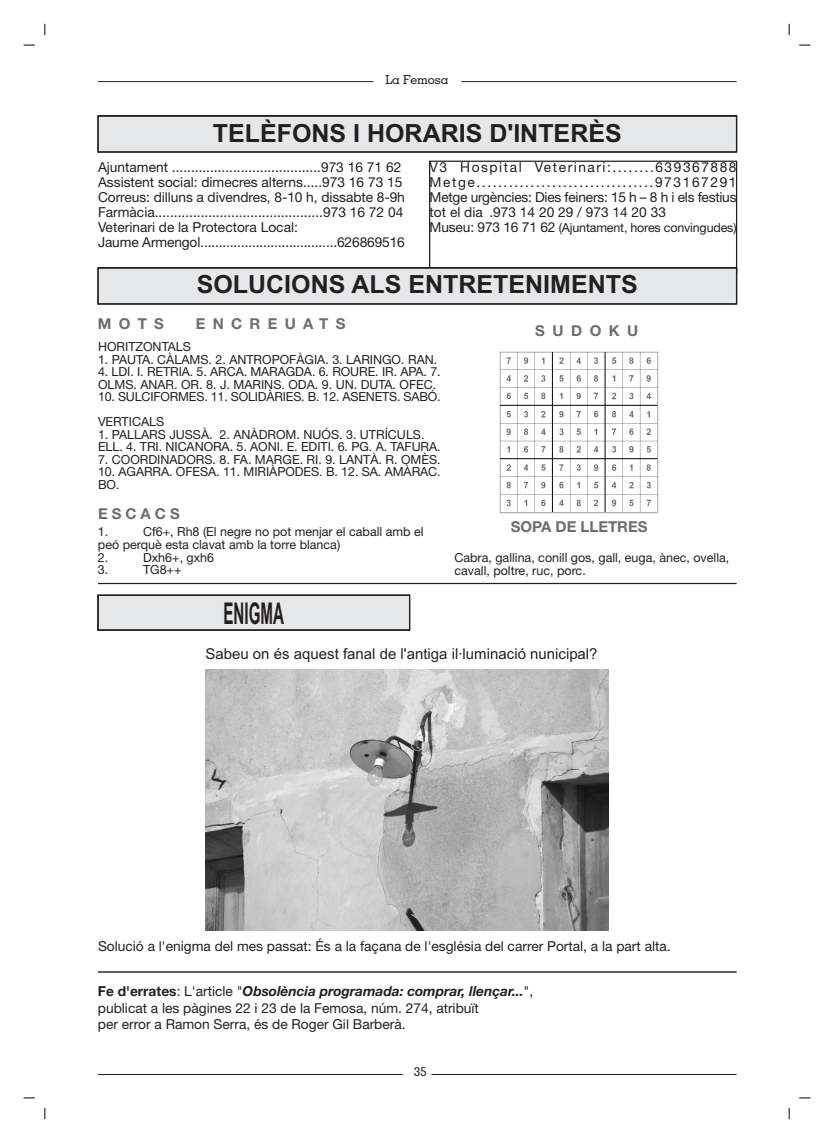
<style>
.page{position:relative;width:834px;height:1143px;background:#fff}
.page>*{position:absolute;margin:0;border:0;box-sizing:border-box;transform-origin:0 0}
.t1{font:30px "Arial Bold MS";color:#231f20;scale:.5 1}
.t2{font:25px "Arial Bold MS";color:#231f20}
.t3{font:15px "Arial MS";color:#231f20}
.t4{font:700 15px "Helvetica Neue";letter-spacing:.395em;color:#6c6d70}
.t5{font:700 15px "Helvetica Neue";color:#6c6d70}
.t6{font:700 15px "Helvetica Neue";letter-spacing:.485em;color:#6c6d70}
.t7{font:13.75px/15px "Helvetica Neue";color:#231f20}
.t8{font:12.5px/12.5px "Helvetica Neue";color:#231f20}
.t9{font:500 12.5px "Geometric Slab 703 BT";color:#231f20}
.s1{font-size:13.75px}
.s2{font-weight:700}
.s3{font-weight:700;font-style:italic}
</style>
<div class="page">
<svg style="left:789px;top:1107px;width:1px;height:12px"></svg>
<div style="left:429px;top:161px;width:308px;height:112px;border:1px solid #231f20"></div>
<hr style="left:98px;top:81px;width:275px;height:1px;background:#231f20">
<hr style="left:461px;top:81px;width:275px;height:1px;background:#231f20">
<hr style="left:98px;top:1074px;width:305px;height:1px;background:#231f20">
<hr style="left:431px;top:1074px;width:305px;height:1px;background:#231f20">
<div style="left:97px;top:267px;width:640px;height:37px;background:#e6e7e9"></div>
<div style="left:97px;top:267px;width:640px;height:37px;border:1px solid #231f20"></div>
<div style="left:97px;top:115px;width:640px;height:38px;background:#e6e7e9"></div>
<div style="left:97px;top:115px;width:640px;height:38px;border:1px solid #231f20"></div>
<hr style="left:98px;top:583px;width:638px;height:1px;background:#231f20">
<div style="left:98px;top:595px;width:312px;height:35px;background:#e6e7e9"></div>
<div style="left:97px;top:594px;width:313px;height:36px;border:1px solid #231f20"></div>
<img style="left:499px;top:352px;width:159px;height:162px">
<img style="left:206px;top:669px;width:402px;height:261px">
<hr style="left:98px;top:971px;width:638px;height:1px;background:#231f20">
<p class="t9" style="left:385px;top:75px;width:65px">La Femosa</p>
<h2 class="t2" style="left:213px;top:124px;width:410px">TELÈFONS I HORARIS D'INTERÈS</h2>
<p class="t7" style="left:98px;top:161px;width:308px">Ajuntament .......................................973 16 71 62<br>Assistent social: dimecres alterns.....973 16 73 15<br>Correus: dilluns a divendres, 8-10 h, dissabte 8-9h Farmàcia............................................973 16 72 04<br>Veterinari de la Protectora Local:<br>Jaume Armengol.....................................626869516</p>
<p class="t7" style="left:430px;top:161px;width:308px;text-align:justify">V3 Hospital Veterinari:........639367888<br>Metge.................................973167291<br>Metge urgències: Dies feiners: 15 h – 8 h i els festius tot el dia .973 14 20 29 / 973 14 20 33</p>
<p class="t8" style="left:430px;top:223px;width:308px"><span class="s1">Museu: 973 16 71 62</span> (Ajuntament, hores convingudes)</p>
<h2 class="t2" style="left:197px;top:275px;width:442px">SOLUCIONS ALS ENTRETENIMENTS</h2>
<p class="t4" style="left:98px;top:318px;width:68px">MOTS</p>
<p class="t6" style="left:196px;top:318px;width:151px">ENCREUATS</p>
<p class="t8" style="left:98px;top:342px;width:94px">HORITZONTALS</p>
<p class="t8" style="left:98px;top:354px;width:341px">1. PAUTA. CÀLAMS. 2. ANTROPOFÀGIA. 3. LARINGO. RAN.</p>
<p class="t8" style="left:98px;top:367px;width:344px">4. LDI. I. RETRIA. 5. ARCA. MARAGDA. 6. ROURE. IR. APA. 7.<br>OLMS. ANAR. OR. 8. J. MARINS. ODA. 9. UN. DUTA. OFEC.</p>
<p class="t8" style="left:98px;top:385px;width:344px;line-height:25px">10. SULCIFORMES. 11. SOLIDÀRIES. B. 12. ASENETS. SABÓ.<br>VERTICALS</p>
<p class="t8" style="left:98px;top:429px;width:344px">1. PALLARS JUSSÀ. 2. ANÀDROM. NUÓS. 3. UTRÍCULS.<br>ELL. 4. TRI. NICANORA. 5. AONI. E. EDITI. 6. PG. A. TAFURA.</p>
<p class="t8" style="left:98px;top:454px;width:344px">7. COORDINADORS. 8. FA. MARGE. RI. 9. LANTÀ. R. OMÈS.</p>
<p class="t8" style="left:98px;top:467px;width:344px">10. AGARRA. OFESA. 11. MIRIÀPODES. B. 12. SA. AMÀRAC.<br>BO.</p>
<p class="t4" style="left:98px;top:508px;width:83px">ESCACS</p>
<p class="t8" style="left:98px;top:527px;width:327px;text-indent:45px">Cf6+, Rh8 (El negre no pot menjar el caball amb el peó perquè esta clavat amb la torre blanca)<br>2.</p>
<p class="t8" style="left:98px;top:527px;width:12px">1.</p>
<p class="t8" style="left:143px;top:552px;width:73px">Dxh6+, gxh6</p>
<p class="t8" style="left:98px;top:564px;width:12px">3.</p>
<p class="t8" style="left:143px;top:564px;width:40px">TG8++</p>
<h1 class="t1" style="left:223px;top:603px;width:122px">ENIGMA</h1>
<p class="t4" style="left:535px;top:325px;width:105px">SUDOKU</p>
<p class="t5" style="left:511px;top:521px;width:138px">SOPA DE LLETRES</p>
<p class="t8" style="left:454px;top:552px;width:276px">Cabra, gallina, conill gos, gall, euga, ànec, ovella, cavall, poltre, ruc, porc.</p>
<p class="t3" style="left:205px;top:648px;width:394px">Sabeu on és aquest fanal de l'antiga il·luminació nunicipal?</p>
<p class="t7" style="left:98px;top:940px;width:574px">Solució a l'enigma del mes passat: És a la façana de l'església del carrer Portal, a la part alta.</p>
<p class="t7" style="left:98px;top:984px;width:437px;line-height:16.5px"><span class="s2">Fe d'errates</span>: L'article "<span class="s3">Obsolència programada: comprar, llençar...</span>", publicat a les pàgines 22 i 23 de la Femosa, núm. 274, atribuït<br>per error a Ramon Serra, és de Roger Gil Barberà.</p>
<p class="t9" style="left:414px;top:1067px;width:15px">35</p>
</div>
